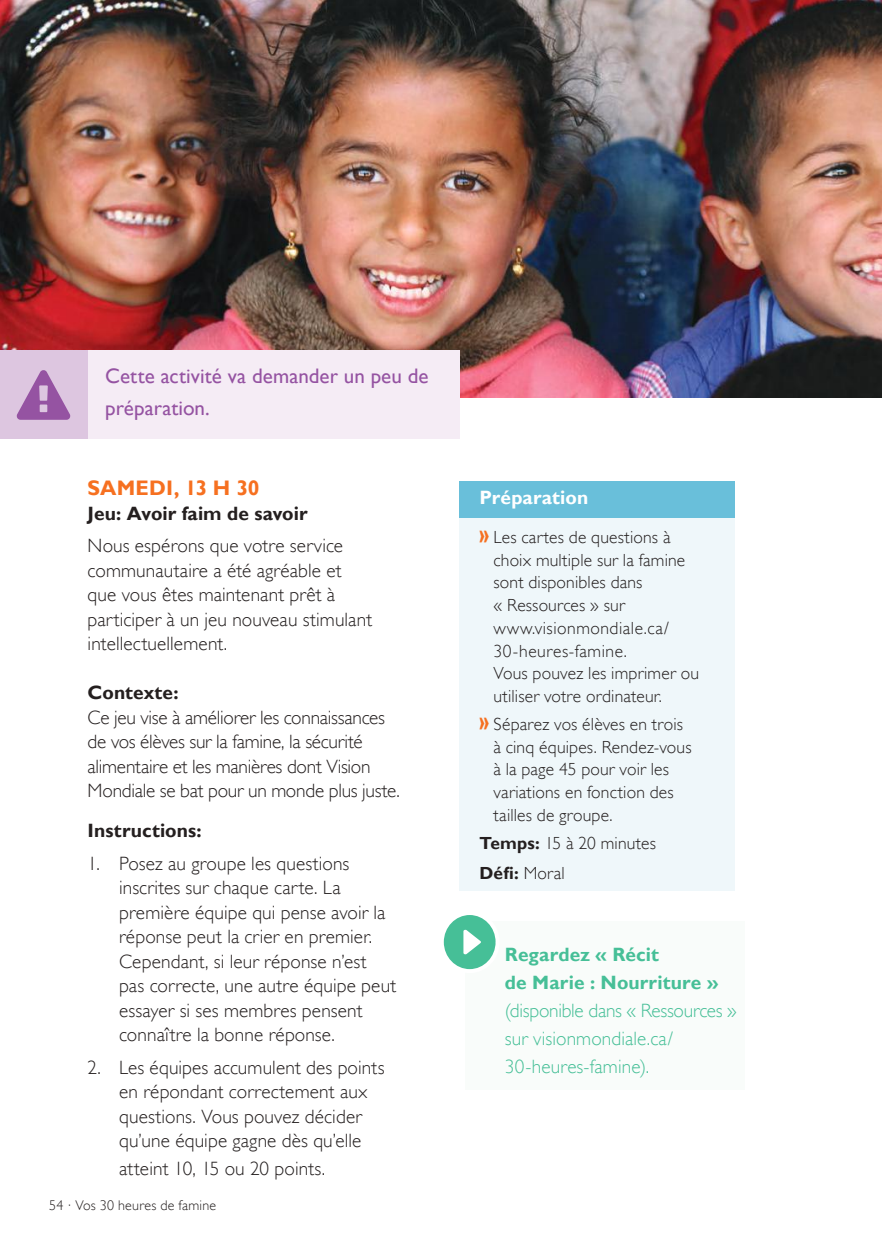
<style>
.page{position:relative;width:882px;height:1260px;background:#fff}
.page>*{position:absolute;margin:0;border:0;box-sizing:border-box;transform-origin:0 0}
.t1{font:21px/31.5px "Gill Sans";letter-spacing:.005em;color:#9553a2}
.t2{font:700 21px "Gill Sans";letter-spacing:.005em;color:#f67020}
.t3{font:300 19.25px/24.5px "Gill Sans";letter-spacing:.005em;color:#241f1f}
.t4{font:300 19.25px/24.5px "Gill Sans";letter-spacing:-.015em;color:#241f1f}
.t5{font:300 19.25px/28px "Gill Sans";letter-spacing:.005em;color:#46bf97}
.t6{font:700 19.25px "Gill Sans";letter-spacing:.005em;color:#241f1f}
.t7{font:700 19.25px/28px "Gill Sans";letter-spacing:.005em;color:#46bf97}
.t8{font:700 19.25px "Gill Sans";letter-spacing:.005em;color:#fff}
.t9{font:300 17.5px/22.8px "Gill Sans";letter-spacing:.01em;color:#241f1f}
.t10{font:300 14px "Gill Sans";letter-spacing:.02em;color:#241f1f}
.s1{font-family:"Bernard";font-weight:400;font-stretch:condensed;font-size:19.25px;color:#f67020}
.s2{font-weight:700}
</style>
<div class="page">
<img style="left:0;top:0;width:882px;height:397px">
<div style="left:465px;top:921px;width:280px;height:169px;background:#f9fcfa"></div>
<svg style="left:440px;top:911px;width:60px;height:62px;fill:#46bf97"></svg>
<svg style="left:463px;top:930px;width:18px;height:24px"></svg>
<div style="left:0;top:351px;width:460px;height:88px;background:#f5ecf5"></div>
<div style="left:0;top:351px;width:87px;height:88px;background:#ddc6e0"></div>
<svg style="left:17px;top:370px;width:53px;height:50px"></svg>
<div style="left:460px;top:517px;width:275px;height:374px;background:#eff7fa"></div>
<div style="left:460px;top:481px;width:275px;height:36px;background:#69bfda"></div>
<p class="t1" style="left:105px;top:361px;width:325px">Cette activité va demander un peu de préparation.</p>
<p class="t2" style="left:88px;top:476px;width:173px">SAMEDI, 13 H 30</p>
<p class="t6" style="left:88px;top:502px;width:222px">Jeu: Avoir faim de savoir</p>
<p class="t3" style="left:88px;top:533px;width:286px">Nous espérons que votre service communautaire a été agréable et que vous êtes maintenant prêt à participer à un jeu nouveau stimulant intellectuellement.</p>
<p class="t6" style="left:88px;top:681px;width:92px">Contexte:</p>
<p class="t4" style="left:88px;top:705px;width:314px">Ce jeu vise à améliorer les connaissances de vos élèves sur la famine, la sécurité alimentaire et les manières dont Vision Mondiale se bat pour un monde plus juste.</p>
<p class="t6" style="left:88px;top:820px;width:116px">Instructions:</p>
<p class="t3" style="left:119px;top:851px;width:279px;text-indent:-31px">1. Posez au groupe les questions inscrites sur chaque carte. La première équipe qui pense avoir la réponse peut la crier en premier.<br>Cependant, si leur réponse n’est pas correcte, une autre équipe peut essayer si ses membres pensent connaître la bonne réponse.</p>
<p class="t3" style="left:119px;top:1055px;width:267px;text-indent:-31px">2. Les équipes accumulent des points en répondant correctement aux questions. Vous pouvez décider qu’une équipe gagne dès qu’elle</p>
<p class="t3" style="left:119px;top:1156px;width:208px">atteint 10, 15 ou 20 points.</p>
<p class="t10" style="left:49px;top:1197px;width:169px">54 ∙ Vos 30 heures de famine</p>
<p class="t8" style="left:479px;top:487px;width:110px">Préparation</p>
<p class="t9" style="left:494px;top:526px;width:207px;text-indent:-14px"><span class="s1">»</span> Les cartes de questions à choix multiple sur la famine sont disponibles dans<br>« Ressources » sur www.visionmondiale.ca/<br>30-heures-famine.<br>Vous pouvez les imprimer ou utiliser votre ordinateur.</p>
<p class="t9" style="left:494px;top:713px;width:200px;text-indent:-14px"><span class="s1">»</span> Séparez vos élèves en trois à cinq équipes. Rendez-vous à la page 45 pour voir les variations en fonction des tailles de groupe.</p>
<p class="t9" style="left:479px;top:828px;width:178px;line-height:30.6px"><span class="s2">Temps:</span> 15 à 20 minutes<br><span class="s2">Défi:</span> Moral</p>
<p class="t7" style="left:505px;top:941px;width:215px">Regardez « Récit<br>de Marie : Nourriture »</p>
<p class="t5" style="left:505px;top:997px;width:233px">(disponible dans « Ressources » sur visionmondiale.ca/<br>30-heures-famine).</p>
</div>
